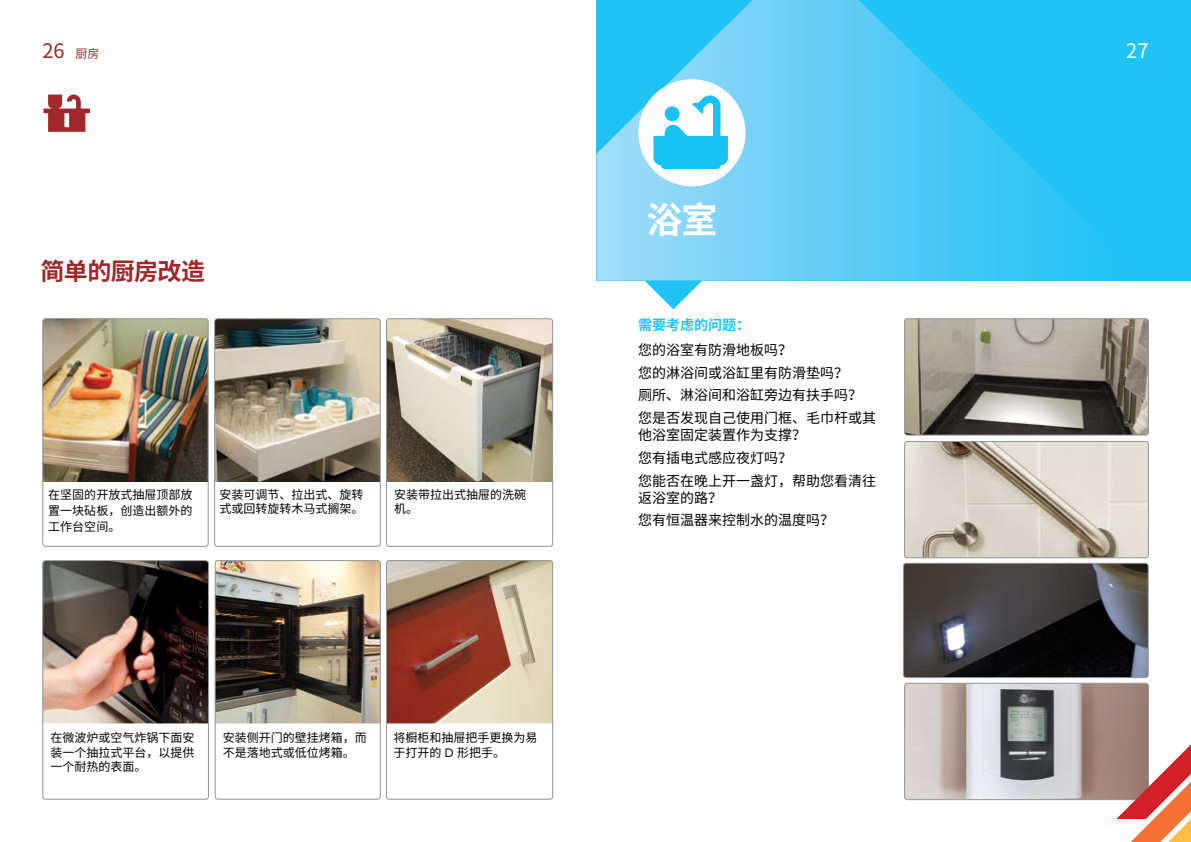
<style>
.page{position:relative;width:1191px;height:842px;background:#fff}
.page>*{position:absolute;margin:0;border:0;box-sizing:border-box;transform-origin:0 0}
.Section_Major_Header_White{font:700 36px "Noto Sans CJ Ksc";color:#fff}
.MAJOR_BLUE_HEADER{font:700 24px "Noto Sans CJ Ksc";letter-spacing:-.025em;color:#a0262a}
.Folio_txt_left{font:20px "Noto Sans CJ Ksc";color:#a0262a}
.FOLIO_TXT{font:20px "Noto Sans CJ Ksc";color:#fff}
.Advice_1st_Page{font:14px/17px "Noto Sans CJ Ksc";color:#000}
.MAIN_SubHEADER{font:700 14px "Noto Sans CJ Ksc";color:#20c4f4}
.MAIN_BODY_BULLETS{font:12px/14.4px "Noto Sans CJ Ksc";color:#000}
.MAIN_BODY_TXT{font:12px/16px "Noto Sans CJ Ksc";color:#000;text-align:justify}
.s1{font-size:12px}
.s2{font-family:"Avenir LT Std"}
</style>
<div class="page">
<img style="left:388px;top:562px;width:163px;height:161px">
<img style="left:217px;top:562px;width:161px;height:161px">
<img style="left:45px;top:562px;width:162px;height:161px">
<img style="left:388px;top:320px;width:163px;height:162px">
<img style="left:216px;top:320px;width:162px;height:162px">
<img style="left:45px;top:320px;width:161px;height:162px">
<div style="left:43px;top:318px;width:165px;height:229px;border:1px solid #939598;border-radius:3px"></div>
<div style="left:43px;top:560px;width:166px;height:239px;border:1px solid #939598;border-radius:3px"></div>
<div style="left:214px;top:318px;width:166px;height:229px;border:1px solid #939598;border-radius:3px"></div>
<div style="left:215px;top:560px;width:165px;height:239px;border:1px solid #939598;border-radius:3px"></div>
<div style="left:386px;top:318px;width:167px;height:229px;border:1px solid #939598;border-radius:3px"></div>
<div style="left:386px;top:560px;width:167px;height:239px;border:1px solid #939598;border-radius:3px"></div>
<svg style="left:43px;top:95px;width:47px;height:37px"></svg>
<div style="left:596px;top:0;width:595px;height:281px;background:#20c4f4"></div>
<img style="left:904px;top:320px;width:244px;height:115px">
<div style="left:904px;top:318px;width:244px;height:117px;border:1px solid #939598;border-radius:3px"></div>
<img style="left:905px;top:563px;width:243px;height:115px">
<div style="left:903px;top:563px;width:245px;height:115px;border:1px solid #939598;border-radius:3px"></div>
<img style="left:906px;top:441px;width:242px;height:117px">
<div style="left:904px;top:441px;width:244px;height:117px;border:1px solid #939598;border-radius:3px"></div>
<img style="left:906px;top:683px;width:242px;height:115px">
<div style="left:904px;top:683px;width:244px;height:117px;border:1px solid #939598;border-radius:3px"></div>
<svg style="left:596px;top:0;width:474px;height:281px"></svg>
<svg style="left:645px;top:281px;width:57px;height:28px"></svg>
<div style="left:638px;top:79px;width:107px;height:107px;background:#fff;border-radius:50%"></div>
<svg style="left:653px;top:95px;width:75px;height:74px"></svg>
<div style="left:664px;top:106px;width:15px;height:15px;background:#18c3f4;border-radius:50%"></div>
<svg style="left:1116px;top:744px;width:75px;height:98px"></svg>
<p class="Folio_txt_left" style="left:43px;top:40px;width:59px">26 <span class="s1">厨房</span></p>
<p class="FOLIO_TXT" style="left:1126px;top:40px;width:24px">27</p>
<p class="Section_Major_Header_White" style="left:646px;top:200px;width:73px">浴室</p>
<p class="MAJOR_BLUE_HEADER" style="left:41px;top:258px;width:166px">简单的厨房改造</p>
<p class="MAIN_BODY_TXT" style="left:48px;top:487px;width:145px">在坚固的开放式抽屉顶部放置一块砧板，创造出额外的工作台空间。</p>
<p class="MAIN_BODY_BULLETS" style="left:219px;top:488px;width:146px">安装可调节、拉出式、旋转式或回转旋转木马式搁架。</p>
<p class="MAIN_BODY_BULLETS" style="left:394px;top:488px;width:133px">安装带拉出式抽屉的洗碗机。</p>
<p class="MAIN_SubHEADER" style="left:638px;top:317px;width:113px">需要考虑的问题：</p>
<p class="Advice_1st_Page" style="left:638px;top:342px;width:155px">您的浴室有防滑地板吗？</p>
<p class="Advice_1st_Page" style="left:638px;top:364px;width:211px">您的淋浴间或浴缸里有防滑垫吗？</p>
<p class="Advice_1st_Page" style="left:638px;top:387px;width:225px">厕所、淋浴间和浴缸旁边有扶手吗？</p>
<p class="Advice_1st_Page" style="left:638px;top:410px;width:239px">您是否发现自己使用门框、毛巾杆或其他浴室固定装置作为支撑？</p>
<p class="Advice_1st_Page" style="left:638px;top:449px;width:155px">您有插电式感应夜灯吗？</p>
<p class="Advice_1st_Page" style="left:638px;top:472px;width:239px">您能否在晚上开一盏灯，帮助您看清往返浴室的路？</p>
<p class="Advice_1st_Page" style="left:638px;top:512px;width:197px">您有恒温器来控制水的温度吗？</p>
<p class="MAIN_BODY_BULLETS" style="left:50px;top:731px;width:145px;text-align:justify">在微波炉或空气炸锅下面安装一个抽拉式平台，以提供一个耐热的表面。</p>
<p class="MAIN_BODY_BULLETS" style="left:223px;top:731px;width:145px">安装侧开门的壁挂烤箱，而不是落地式或低位烤箱。</p>
<p class="MAIN_BODY_BULLETS" style="left:393px;top:731px;width:145px">将橱柜和抽屉把手更换为易于打开的 <span class="s2">D</span> 形把手。</p>
</div>
